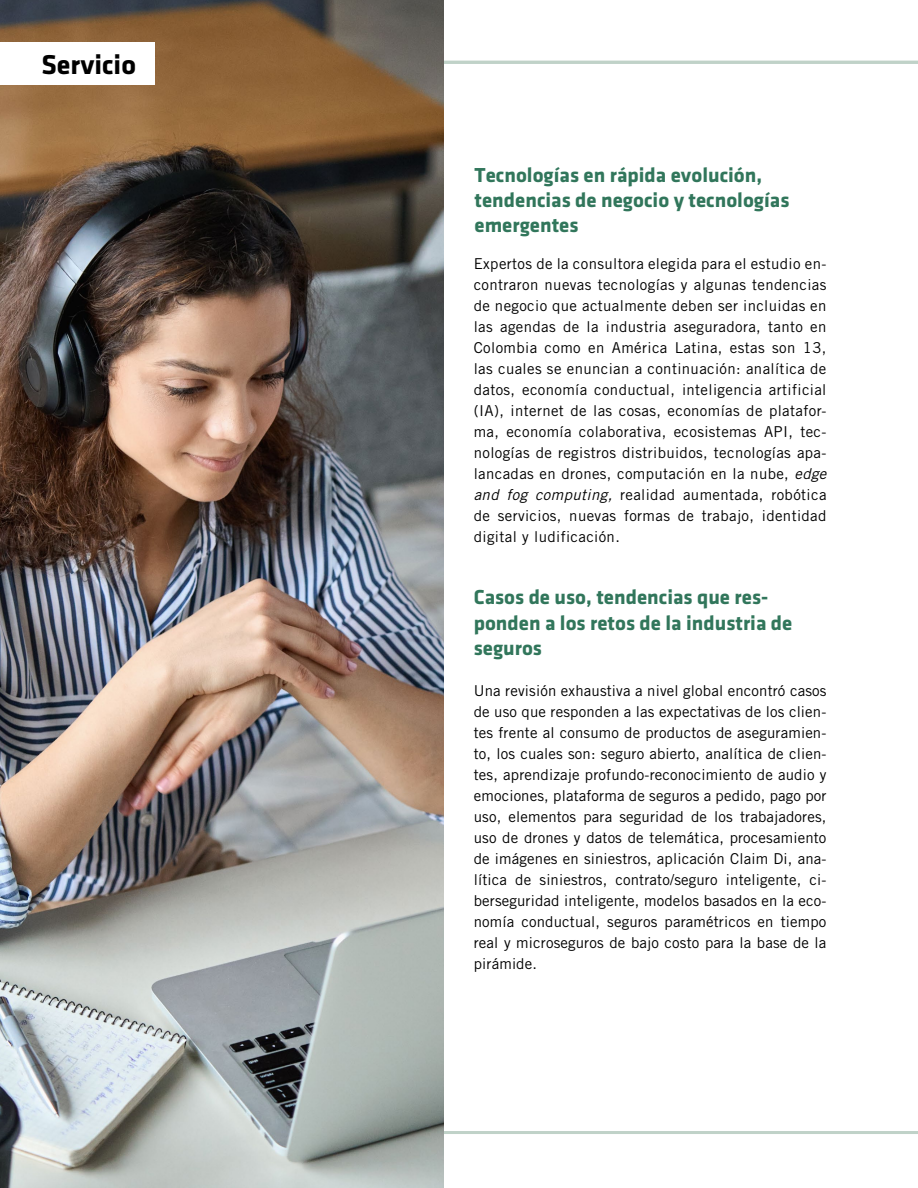
<style>
.page{position:relative;width:918px;height:1188px;background:#fff}
.page>*{position:absolute;margin:0;border:0;box-sizing:border-box;transform-origin:0 0}
.t1{font:700 28.2px "Klavika";color:#000}
.t2{font:700 21px/25.2px "Klavika";color:#31765b}
.t3{font:15px/21px "Trade Gothic LT Std";letter-spacing:.015em;color:#000;text-align:justify}
.s1{font-style:italic}
</style>
<div class="page">
<hr style="left:0;top:1131px;width:918px;height:3px;background:#c0d2c8">
<hr style="left:0;top:61px;width:918px;height:3px;background:#c0d2c8">
<img style="left:0;top:0;width:443px;height:1188px">
<div style="left:0;top:42px;width:155px;height:42px;background:#fff"></div>
<h1 class="t1" style="left:42px;top:49px;width:96px">Servicio</h1>
<h2 class="t2" style="left:475px;top:162px;width:316px">Tecnologías en rápida evolución, tendencias de negocio y tecnologías emergentes</h2>
<p class="t3" style="left:474px;top:253px;width:354px">Expertos de la consultora elegida para el estudio en&shy;contraron nuevas tecnologías y algunas tendencias de negocio que actualmente deben ser incluidas en las agendas de la industria aseguradora, tanto en Colombia como en América Latina, estas son 13, las cuales se enuncian a continuación: analítica de datos, economía conductual, inteligencia artificial (IA), internet de las cosas, economías de platafor&shy;ma, economía colaborativa, ecosistemas API, tec&shy;nologías de registros distribuidos, tecnologías apa&shy;lancadas en drones, computación en la nube, <span class="s1">edge and fog computing,</span> realidad aumentada, robótica de servicios, nuevas formas de trabajo, identidad digital y ludificación.</p>
<h2 class="t2" style="left:474px;top:585px;width:320px">Casos de uso, tendencias que res&shy;ponden a los retos de la industria de seguros</h2>
<p class="t3" style="left:474px;top:680px;width:354px">Una revisión exhaustiva a nivel global encontró casos de uso que responden a las expectativas de los clien&shy;tes frente al consumo de productos de aseguramien&shy;to, los cuales son: seguro abierto, analítica de clien&shy;tes, aprendizaje profundo-reconocimiento de audio y emociones, plataforma de seguros a pedido, pago por uso, elementos para seguridad de los trabajadores, uso de drones y datos de telemática, procesamiento de imágenes en siniestros, aplicación Claim Di, ana&shy;lítica de siniestros, contrato/seguro inteligente, ci&shy;berseguridad inteligente, modelos basados en la eco&shy;nomía conductual, seguros paramétricos en tiempo real y microseguros de bajo costo para la base de la pirámide.</p>
</div>
